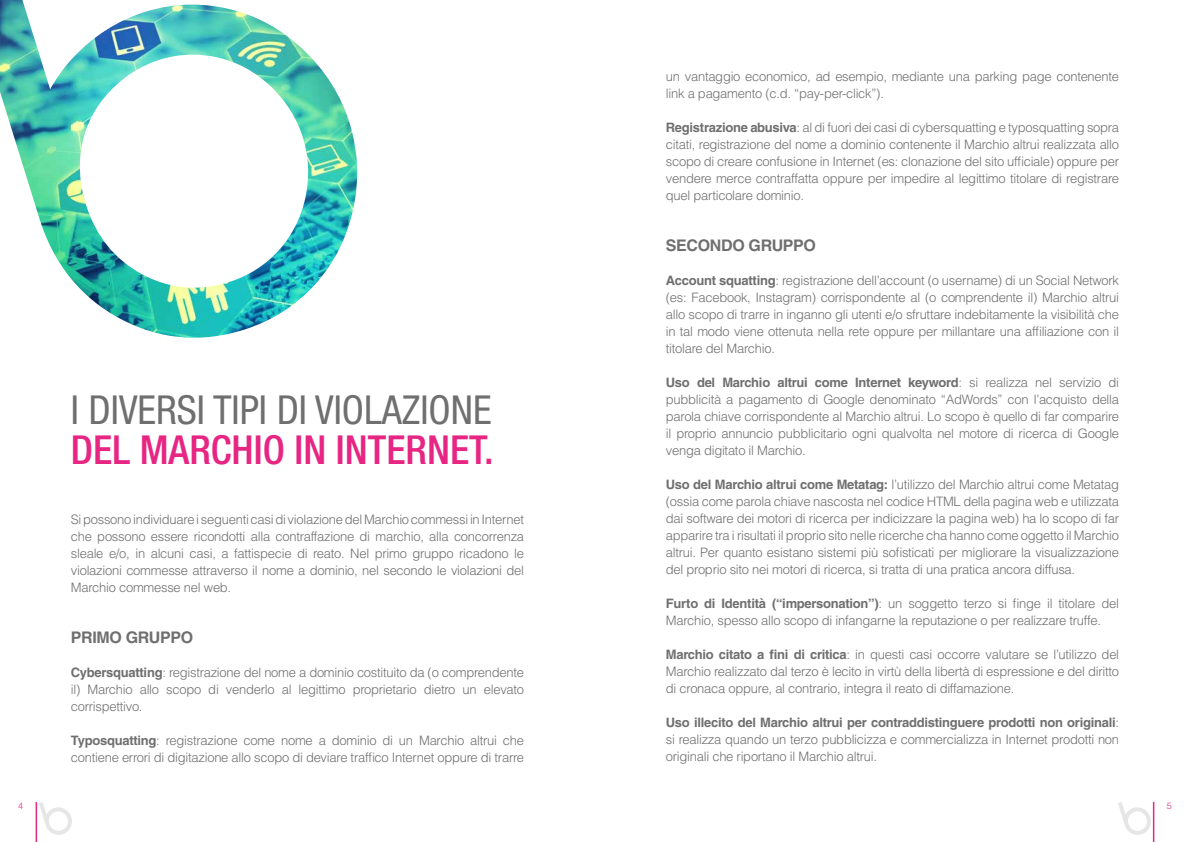
<style>
.page{position:relative;width:1190px;height:842px;background:#fff}
.page>*{position:absolute;margin:0;border:0;box-sizing:border-box;transform-origin:0 0}
.t1{font:condensed 40px "Helvetica Neue";color:#706f6f}
.t2{font:500 condensed 40px "Helvetica Neue";color:#e72582}
.t3{font:700 16px "Helvetica";letter-spacing:-.02em;color:#706f6f}
.t4{font:300 13px/17px "Helvetica";letter-spacing:-.02em;color:#706f6f;text-align:justify}
.t5{font:300 9px "Helvetica";color:#e72582}
.s1{font-weight:700}
</style>
<div class="page">
<hr style="left:36px;top:802px;width:1px;height:40px;background:#e72582">
<hr style="left:1153px;top:802px;width:1px;height:40px;background:#e72582">
<svg style="left:1118px;top:802px;width:33px;height:33px"></svg>
<svg style="left:39px;top:802px;width:33px;height:33px"></svg>
<img style="left:0;top:0;width:358px;height:338px">
<h1 class="t1" style="left:71px;top:387px;width:422px">I DIVERSI TIPI DI VIOLAZIONE</h1>
<h1 class="t2" style="left:71px;top:426px;width:424px">DEL MARCHIO IN INTERNET.</h1>
<p class="t4" style="left:71px;top:511px;width:455px">Si possono individuare i seguenti casi di violazione del Marchio commessi in Internet che possono essere ricondotti alla contraffazione di marchio, alla concorrenza sleale e/o, in alcuni casi, a fattispecie di reato. Nel primo gruppo ricadono le violazioni commesse attraverso il nome a dominio, nel secondo le violazioni del Marchio commesse nel web.</p>
<p class="t3" style="left:71px;top:628px;width:124px">PRIMO GRUPPO</p>
<p class="t4" style="left:71px;top:664px;width:455px"><span class="s1">Cybersquatting</span>: registrazione del nome a dominio costituito da (o comprendente il) Marchio allo scopo di venderlo al legittimo proprietario dietro un elevato corrispettivo.</p>
<p class="t4" style="left:71px;top:732px;width:455px"><span class="s1">Typosquatting</span>: registrazione come nome a dominio di un Marchio altrui che contiene errori di digitazione allo scopo di deviare traffico Internet oppure di trarre</p>
<p class="t4" style="left:666px;top:68px;width:455px">un vantaggio economico, ad esempio, mediante una parking page contenente link a pagamento (c.d. “pay-per-click”).</p>
<p class="t4" style="left:666px;top:119px;width:455px"><span class="s1">Registrazione abusiva</span>: al di fuori dei casi di cybersquatting e typosquatting sopra citati, registrazione del nome a dominio contenente il Marchio altrui realizzata allo scopo di creare confusione in Internet (es: clonazione del sito ufficiale) oppure per vendere merce contraffatta oppure per impedire al legittimo titolare di registrare quel particolare dominio.</p>
<p class="t3" style="left:666px;top:236px;width:152px">SECONDO GRUPPO</p>
<p class="t4" style="left:666px;top:272px;width:455px"><span class="s1">Account squatting</span>: registrazione dell’account (o username) di un Social Network (es: Facebook, Instagram) corrispondente al (o comprendente il) Marchio altrui allo scopo di trarre in inganno gli utenti e/o sfruttare indebitamente la visibilità che in tal modo viene ottenuta nella rete oppure per millantare una affiliazione con il titolare del Marchio.</p>
<p class="t4" style="left:666px;top:374px;width:455px"><span class="s1">Uso del Marchio altrui come Internet keyword</span>: si realizza nel servizio di pubblicità a pagamento di Google denominato “AdWords” con l’acquisto della parola chiave corrispondente al Marchio altrui. Lo scopo è quello di far comparire il proprio annuncio pubblicitario ogni qualvolta nel motore di ricerca di Google venga digitato il Marchio.</p>
<p class="t4" style="left:666px;top:476px;width:455px"><span class="s1">Uso del Marchio altrui come Metatag:</span> l’utilizzo del Marchio altrui come Metatag (ossia come parola chiave nascosta nel codice HTML della pagina web e utilizzata dai software dei motori di ricerca per indicizzare la pagina web) ha lo scopo di far apparire tra i risultati il proprio sito nelle ricerche cha hanno come oggetto il Marchio altrui. Per quanto esistano sistemi più sofisticati per migliorare la visualizzazione del proprio sito nei motori di ricerca, si tratta di una pratica ancora diffusa.</p>
<p class="t4" style="left:666px;top:595px;width:455px"><span class="s1">Furto di Identità (“impersonation”)</span>: un soggetto terzo si finge il titolare del<br>Marchio, spesso allo scopo di infangarne la reputazione o per realizzare truffe.</p>
<p class="t4" style="left:666px;top:646px;width:455px"><span class="s1">Marchio citato a fini di critica</span>: in questi casi occorre valutare se l’utilizzo del Marchio realizzato dal terzo è lecito in virtù della libertà di espressione e del diritto di cronaca oppure, al contrario, integra il reato di diffamazione.</p>
<p class="t4" style="left:666px;top:714px;width:455px"><span class="s1">Uso illecito del Marchio altrui per contraddistinguere prodotti non originali</span>: si realizza quando un terzo pubblicizza e commercializza in Internet prodotti non originali che riportano il Marchio altrui.</p>
<p class="t5" style="left:18px;top:800px;width:7px">4</p>
<p class="t5" style="left:1167px;top:800px;width:7px">5</p>
</div>
